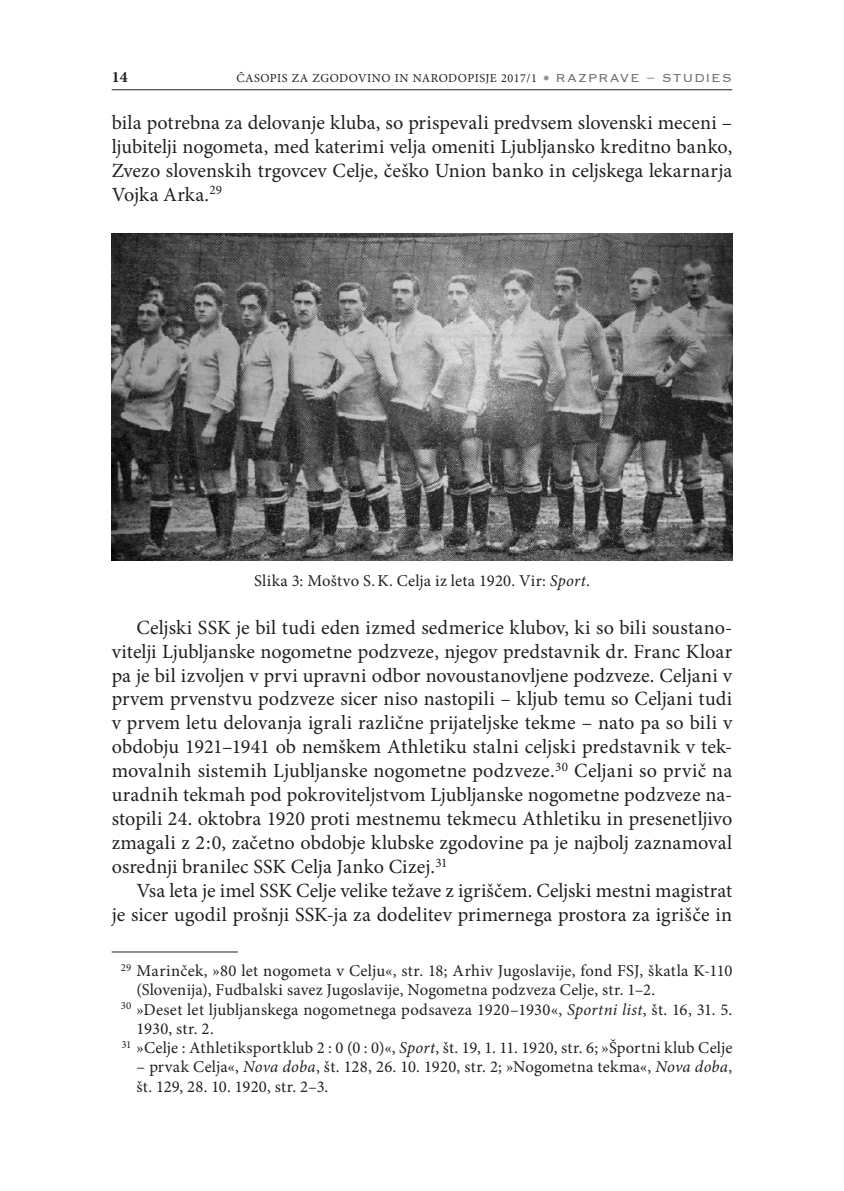
<style>
.page{position:relative;width:844px;height:1191px;background:#fff}
.page>*{position:absolute;margin:0;border:0;box-sizing:border-box;transform-origin:0 0}
.t1{font:20.12px/24px "Minion Pro";color:#231f20;text-align:justify}
.t2{font:16.62px/19.2px "Minion Pro";letter-spacing:.01em;color:#231f20}
.t3{font:700 15.75px "Minion Pro";color:#231f20}
.t4{font:12.25px "Minion Pro";letter-spacing:.035em;color:#231f20}
.s1{font-size:18.38px;color:#939598}
.s2{font-family:"Copperplate Gothic BT";font-size:14.88px;color:#6c6d70}
.s3{font-style:italic}
</style>
<div class="page">
<hr style="left:112px;top:89px;width:620px;height:1px;background:#231f20">
<img style="left:112px;top:234px;width:620px;height:326px">
<hr style="left:112px;top:951px;width:126px;height:1px;background:#231f20">
<p class="t3" style="left:112px;top:66px;width:18px">14</p>
<p class="t4" style="left:236px;top:70px;width:496px">ČASOPIS ZA ZGODOVINO IN NARODOPISJE 2017/1 <span class="s1">•</span> <span class="s2">RAZPRAVE – STUDIES</span></p>
<p class="t1" style="left:112px;top:110px;width:622px">bila potrebna za delovanje kluba, so prispevali predvsem slovenski meceni – ljubitelji nogometa, med katerimi velja omeniti Ljubljansko kreditno banko, Zvezo slovenskih trgovcev Celje, češko Union banko in celjskega lekarnarja Vojka Arka.<sup>29</sup></p>
<p class="t2" style="left:254px;top:571px;width:337px">Slika 3: Moštvo S.K. Celja iz leta 1920. Vir: <span class="s3">Sport</span>.</p>
<p class="t1" style="left:112px;top:615px;width:622px;text-indent:25px">Celjski SSK je bil tudi eden izmed sedmerice klubov, ki so bili soustano&shy;vitelji Ljubljanske nogometne podzveze, njegov predstavnik dr. Franc Kloar pa je bil izvoljen v prvi upravni odbor novoustanovljene podzveze. Celjani v prvem prvenstvu podzveze sicer niso nastopili – kljub temu so Celjani tudi v prvem letu delovanja igrali različne prijateljske tekme – nato pa so bili v obdobju 1921–1941 ob nemškem Athletiku stalni celjski predstavnik v tek&shy;movalnih sistemih Ljubljanske nogometne podzveze.<sup>30</sup> Celjani so prvič na uradnih tekmah pod pokroviteljstvom Ljubljanske nogometne podzveze na&shy;stopili 24. oktobra 1920 proti mestnemu tekmecu Athletiku in presenetljivo zmagali z 2:0, začetno obdobje klubske zgodovine pa je najbolj zaznamoval osrednji branilec SSK Celja Janko Cizej.<sup>31</sup></p>
<p class="t1" style="left:112px;top:879px;width:622px;text-align:right">Vsa leta je imel SSK Celje velike težave z igriščem. Celjski mestni magistrat<br>je sicer ugodil prošnji SSK-ja za dodelitev primernega prostora za igrišče in</p>
<p class="t2" style="left:121px;top:961px;width:612px"><sup>29</sup> Marinček, »80 let nogometa v Celju«, str. 18; Arhiv Jugoslavije, fond FSJ, škatla K-110</p>
<p class="t2" style="left:136px;top:980px;width:520px">(Slovenija), Fudbalski savez Jugoslavije, Nogometna podzveza Celje, str. 1–2.</p>
<p class="t2" style="left:121px;top:999px;width:612px"><sup>30</sup> »Deset let ljubljanskega nogometnega podsaveza 1920–1930«, <span class="s3">Sportni list</span>, št. 16, 31. 5.</p>
<p class="t2" style="left:136px;top:1019px;width:79px">1930, str. 2.</p>
<p class="t2" style="left:121px;top:1038px;width:612px"><sup>31</sup> »Celje : Athletiksportklub 2 : 0 (0 : 0)«, <span class="s3">Sport</span>, št. 19, 1. 11. 1920, str. 6; »Športni klub Celje</p>
<p class="t2" style="left:136px;top:1057px;width:597px">– prvak Celja«, <span class="s3">Nova doba</span>, št. 128, 26. 10. 1920, str. 2; »Nogometna tekma«, <span class="s3">Nova doba</span>, št. 129, 28. 10. 1920, str. 2–3.</p>
</div>
